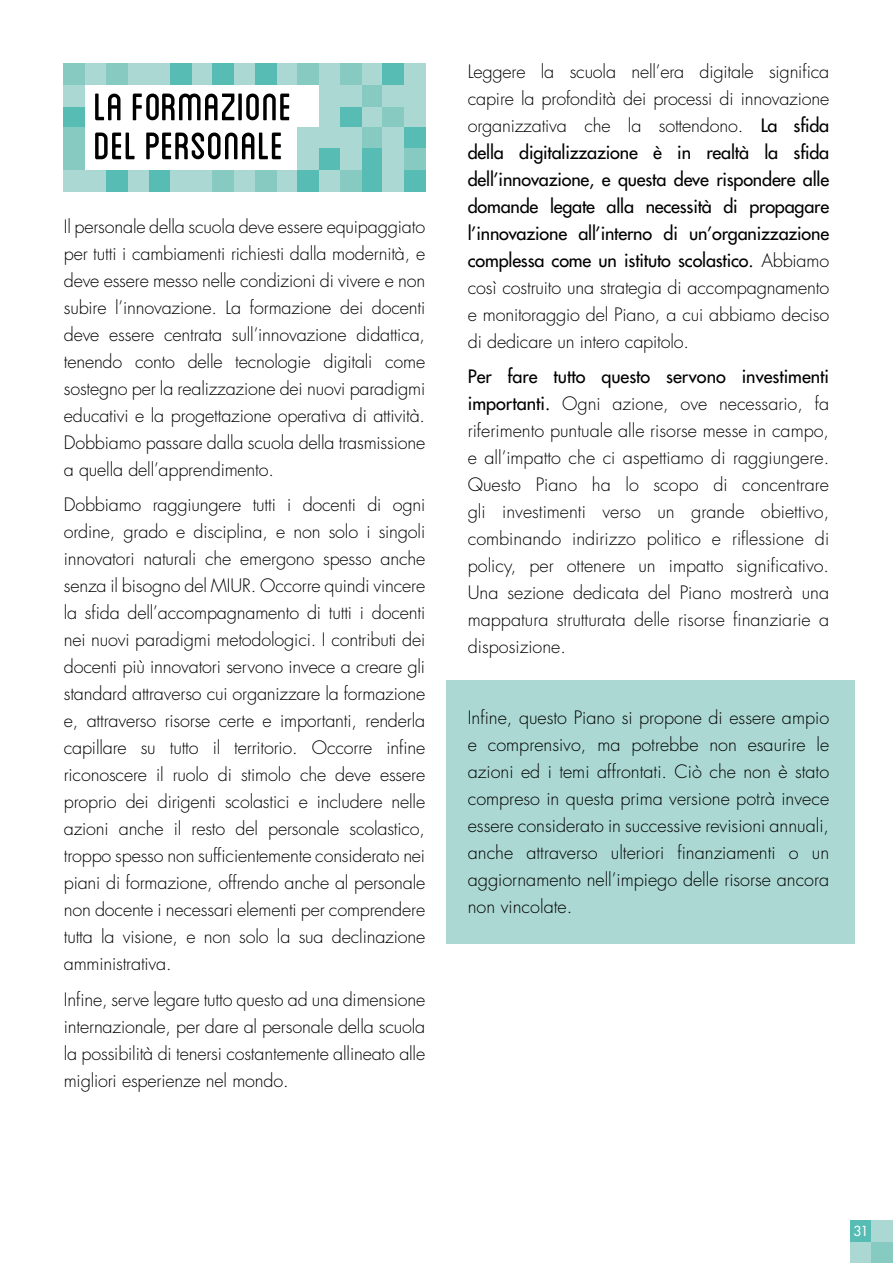
<style>
.page{position:relative;width:893px;height:1263px;background:#fff}
.page>*{position:absolute;margin:0;border:0;box-sizing:border-box;transform-origin:0 0}
.t1{font:54px/39px "Blanch Caps";color:#000}
.t2{font:300 18px/27px "Futura";letter-spacing:-.01em;color:#000;text-align:justify}
.t3{font:13.5px "Futura";color:#fff}
.s1{font-weight:400}
</style>
<div class="page">
<div style="left:850px;top:1242px;width:22px;height:21px;background:#abd8d2"></div>
<div style="left:872px;top:1242px;width:21px;height:21px;background:#87cac2"></div>
<div style="left:850px;top:1220px;width:22px;height:22px;background:#57bcb3"></div>
<div style="left:872px;top:1220px;width:21px;height:22px;background:#abd8d2"></div>
<div style="left:446px;top:680px;width:409px;height:264px;background:#abd8d2"></div>
<div style="left:404px;top:170px;width:21px;height:21px;background:#57bcb3"></div>
<div style="left:361px;top:170px;width:22px;height:21px;background:#57bcb3"></div>
<div style="left:383px;top:170px;width:21px;height:21px;background:#abd8d2"></div>
<div style="left:319px;top:170px;width:21px;height:21px;background:#abd8d2"></div>
<div style="left:340px;top:170px;width:21px;height:21px;background:#87cac2"></div>
<div style="left:276px;top:170px;width:22px;height:21px;background:#abd8d2"></div>
<div style="left:298px;top:170px;width:21px;height:21px;background:#57bcb3"></div>
<div style="left:234px;top:170px;width:21px;height:21px;background:#abd8d2"></div>
<div style="left:255px;top:170px;width:21px;height:21px;background:#87cac2"></div>
<div style="left:191px;top:170px;width:22px;height:21px;background:#abd8d2"></div>
<div style="left:213px;top:170px;width:21px;height:21px;background:#87cac2"></div>
<div style="left:149px;top:170px;width:21px;height:21px;background:#57bcb3"></div>
<div style="left:170px;top:170px;width:21px;height:21px;background:#abd8d2"></div>
<div style="left:128px;top:170px;width:21px;height:21px;background:#abd8d2"></div>
<div style="left:85px;top:170px;width:21px;height:21px;background:#abd8d2"></div>
<div style="left:106px;top:170px;width:22px;height:21px;background:#57bcb3"></div>
<div style="left:64px;top:170px;width:21px;height:21px;background:#abd8d2"></div>
<div style="left:404px;top:106px;width:21px;height:22px;background:#abd8d2"></div>
<div style="left:319px;top:106px;width:21px;height:22px;background:#abd8d2"></div>
<div style="left:298px;top:149px;width:21px;height:21px;background:#abd8d2"></div>
<div style="left:404px;top:128px;width:21px;height:21px;background:#57bcb3"></div>
<div style="left:319px;top:128px;width:21px;height:21px;background:#abd8d2"></div>
<div style="left:404px;top:149px;width:21px;height:21px;background:#87cac2"></div>
<div style="left:319px;top:149px;width:21px;height:21px;background:#57bcb3"></div>
<div style="left:361px;top:106px;width:22px;height:22px;background:#abd8d2"></div>
<div style="left:361px;top:128px;width:22px;height:21px;background:#87cac2"></div>
<div style="left:361px;top:149px;width:22px;height:21px;background:#57bcb3"></div>
<div style="left:383px;top:106px;width:21px;height:22px;background:#87cac2"></div>
<div style="left:383px;top:128px;width:21px;height:21px;background:#abd8d2"></div>
<div style="left:383px;top:149px;width:21px;height:21px;background:#abd8d2"></div>
<div style="left:340px;top:106px;width:21px;height:22px;background:#57bcb3"></div>
<div style="left:340px;top:128px;width:21px;height:21px;background:#abd8d2"></div>
<div style="left:340px;top:149px;width:21px;height:21px;background:#abd8d2"></div>
<div style="left:64px;top:106px;width:21px;height:22px;background:#57bcb3"></div>
<div style="left:64px;top:149px;width:21px;height:21px;background:#87cac2"></div>
<div style="left:404px;top:85px;width:21px;height:21px;background:#abd8d2"></div>
<div style="left:319px;top:85px;width:21px;height:21px;background:#abd8d2"></div>
<div style="left:298px;top:128px;width:21px;height:21px;background:#abd8d2"></div>
<div style="left:361px;top:85px;width:22px;height:21px;background:#87cac2"></div>
<div style="left:383px;top:85px;width:21px;height:21px;background:#abd8d2"></div>
<div style="left:340px;top:85px;width:21px;height:21px;background:#abd8d2"></div>
<div style="left:64px;top:85px;width:21px;height:21px;background:#abd8d2"></div>
<div style="left:64px;top:128px;width:21px;height:21px;background:#87cac2"></div>
<div style="left:404px;top:64px;width:21px;height:21px;background:#abd8d2"></div>
<div style="left:361px;top:64px;width:22px;height:21px;background:#abd8d2"></div>
<div style="left:383px;top:64px;width:21px;height:21px;background:#57bcb3"></div>
<div style="left:319px;top:64px;width:21px;height:21px;background:#abd8d2"></div>
<div style="left:340px;top:64px;width:21px;height:21px;background:#87cac2"></div>
<div style="left:276px;top:64px;width:22px;height:21px;background:#abd8d2"></div>
<div style="left:298px;top:64px;width:21px;height:21px;background:#87cac2"></div>
<div style="left:234px;top:64px;width:21px;height:21px;background:#abd8d2"></div>
<div style="left:255px;top:64px;width:21px;height:21px;background:#57bcb3"></div>
<div style="left:191px;top:64px;width:22px;height:21px;background:#abd8d2"></div>
<div style="left:213px;top:64px;width:21px;height:21px;background:#57bcb3"></div>
<div style="left:149px;top:64px;width:21px;height:21px;background:#abd8d2"></div>
<div style="left:170px;top:64px;width:21px;height:21px;background:#57bcb3"></div>
<div style="left:128px;top:64px;width:21px;height:21px;background:#abd8d2"></div>
<div style="left:85px;top:64px;width:21px;height:21px;background:#abd8d2"></div>
<div style="left:106px;top:64px;width:22px;height:21px;background:#87cac2"></div>
<div style="left:64px;top:64px;width:21px;height:21px;background:#87cac2"></div>
<h1 class="t1" style="left:94px;top:85px;width:200px">LA FORMAZIONE<br>DEL PERSONALE</h1>
<p class="t2" style="left:64px;top:213px;width:363px">Il personale della scuola deve essere equipaggiato per tutti i cambiamenti richiesti dalla modernità, e deve essere messo nelle condizioni di vivere e non subire l’innovazione. La formazione dei docenti deve essere centrata sull’innovazione didattica, tenendo conto delle tecnologie digitali come sostegno per la realizzazione dei nuovi paradigmi educativi e la progettazione operativa di attività.<br>Dobbiamo passare dalla scuola della trasmissione a quella dell’apprendimento.</p>
<p class="t2" style="left:64px;top:491px;width:363px">Dobbiamo raggiungere tutti i docenti di ogni ordine, grado e disciplina, e non solo i singoli innovatori naturali che emergono spesso anche senza il bisogno del MIUR. Occorre quindi vincere la sfida dell’accompagnamento di tutti i docenti nei nuovi paradigmi metodologici. I contributi dei docenti più innovatori servono invece a creare gli standard attraverso cui organizzare la formazione e, attraverso risorse certe e importanti, renderla capillare su tutto il territorio. Occorre infine riconoscere il ruolo di stimolo che deve essere proprio dei dirigenti scolastici e includere nelle azioni anche il resto del personale scolastico, troppo spesso non sufficientemente considerato nei piani di formazione, offrendo anche al personale non docente i necessari elementi per comprendere tutta la visione, e non solo la sua declinazione amministrativa.</p>
<p class="t2" style="left:64px;top:986px;width:363px">Infine, serve legare tutto questo ad una dimensione internazionale, per dare al personale della scuola la possibilità di tenersi costantemente allineato alle migliori esperienze nel mondo.</p>
<p class="t2" style="left:468px;top:58px;width:363px">Leggere la scuola nell’era digitale significa capire la profondità dei processi di innovazione organizzativa che la sottendono. <span class="s1">La sfida della digitalizzazione è in realtà la sfida dell’innovazione, e questa deve rispondere alle domande legate alla necessità di propagare l’innovazione all’interno di un’organizzazione complessa come un istituto scolastico.</span> Abbiamo così costruito una strategia di accompagnamento e monitoraggio del Piano, a cui abbiamo deciso di dedicare un intero capitolo.</p>
<p class="t2" style="left:468px;top:363px;width:363px"><span class="s1">Per fare tutto questo servono investimenti importanti.</span> Ogni azione, ove necessario, fa riferimento puntuale alle risorse messe in campo, e all’impatto che ci aspettiamo di raggiungere.<br>Questo Piano ha lo scopo di concentrare gli investimenti verso un grande obiettivo, combinando indirizzo politico e riflessione di policy, per ottenere un impatto significativo.<br>Una sezione dedicata del Piano mostrerà una mappatura strutturata delle risorse finanziarie a disposizione.</p>
<p class="t2" style="left:468px;top:704px;width:363px">Infine, questo Piano si propone di essere ampio e comprensivo, ma potrebbe non esaurire le azioni ed i temi affrontati. Ciò che non è stato compreso in questa prima versione potrà invece essere considerato in successive revisioni annuali, anche attraverso ulteriori finanziamenti o un aggiornamento nell’impiego delle risorse ancora non vincolate.</p>
<p class="t3" style="left:853px;top:1222px;width:17px">31</p>
</div>
